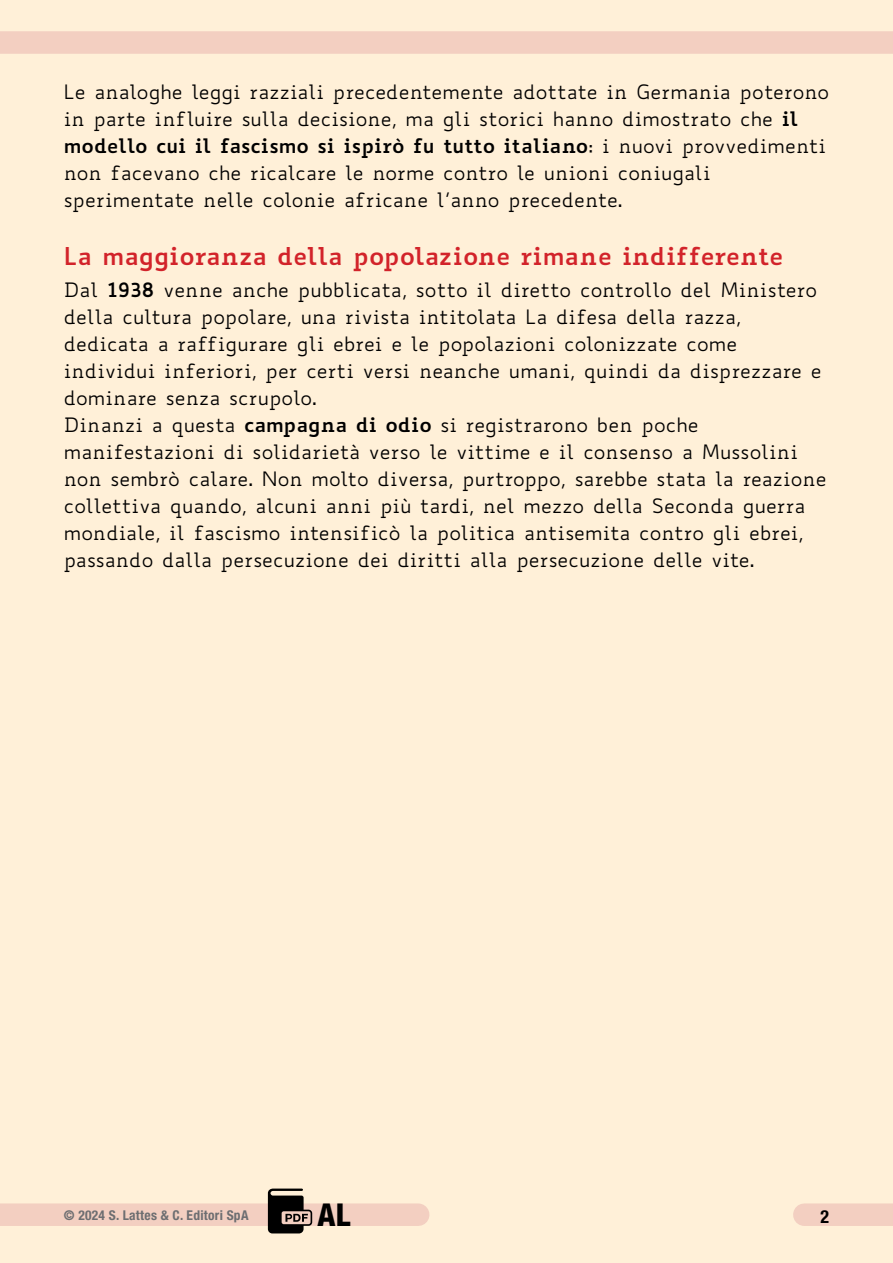
<style>
.page{position:relative;width:893px;height:1263px;background:#fff0d8}
.page>*{position:absolute;margin:0;border:0;box-sizing:border-box;transform-origin:0 0}
.t1{font:800 condensed 31.5px "Helvetica Neue LT Std";color:#000}
.t2{font:700 24px "Biancoenero";color:#d2232a}
.t3{font:19.5px/27px "Biancoenero";color:#000}
.t4{font:700 condensed 18px "Helvetica Neue LT Std";color:#000}
.t5{font:700 condensed 13.5px "Helvetica Neue LT Std";letter-spacing:.02em;color:#6d6e71}
.s1{font-weight:700}
</style>
<div class="page">
<div style="left:0;top:1203px;width:418px;height:23px;background:#f3cfc1"></div>
<div style="left:0;top:31px;width:893px;height:23px;background:#f3cfc1"></div>
<div style="left:804px;top:1203px;width:89px;height:23px;background:#f3cfc1"></div>
<svg style="left:268px;top:1188px;width:44px;height:45px"></svg>
<p class="t3" style="left:64px;top:78px;width:767px">Le analoghe leggi razziali precedentemente adottate in Germania poterono in parte influire sulla decisione, ma gli storici hanno dimostrato che <span class="s1">il modello cui il fascismo si ispirò fu tutto italiano</span>: i nuovi provvedimenti non facevano che ricalcare le norme contro le unioni coniugali sperimentate nelle colonie africane l’anno precedente.</p>
<p class="t2" style="left:64px;top:236px;width:721px">La maggioranza della popolazione rimane indifferente</p>
<p class="t3" style="left:64px;top:276px;width:764px">Dal <span class="s1">1938</span> venne anche pubblicata, sotto il diretto controllo del Ministero della cultura popolare, una rivista intitolata La difesa della razza, dedicata a raffigurare gli ebrei e le popolazioni colonizzate come individui inferiori, per certi versi neanche umani, quindi da disprezzare e dominare senza scrupolo.<br>Dinanzi a questa <span class="s1">campagna di odio</span> si registrarono ben poche manifestazioni di solidarietà verso le vittime e il consenso a Mussolini non sembrò calare. Non molto diversa, purtroppo, sarebbe stata la reazione collettiva quando, alcuni anni più tardi, nel mezzo della Seconda guerra mondiale, il fascismo intensificò la politica antisemita contro gli ebrei, passando dalla persecuzione dei diritti alla persecuzione delle vite.</p>
<p class="t5" style="left:64px;top:1206px;width:186px">© 2024 S. Lattes &amp; C. Editori SpA</p>
<h1 class="t1" style="left:318px;top:1195px;width:34px">AL</h1>
<p class="t4" style="left:820px;top:1206px;width:10px">2</p>
</div>
